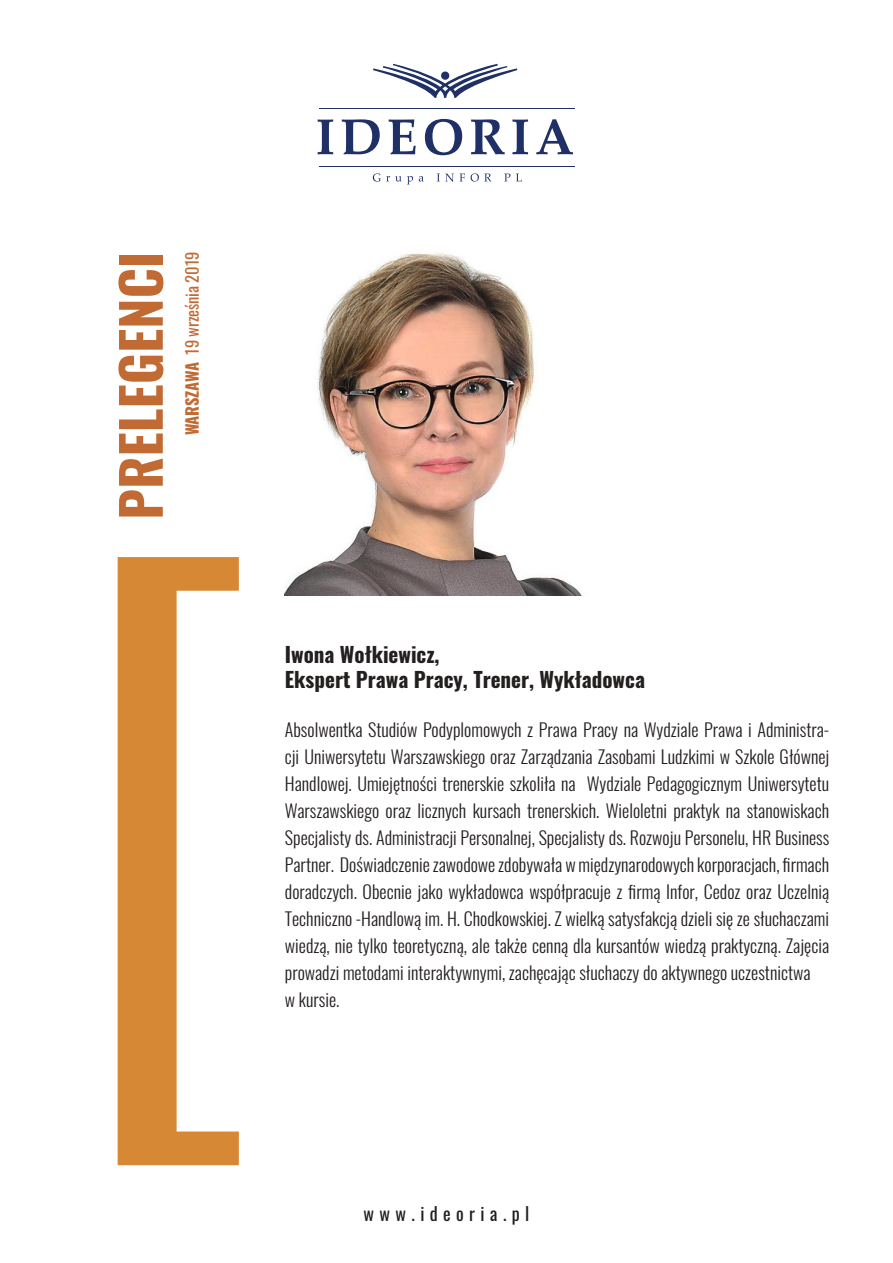
<style>
.page{position:relative;width:893px;height:1263px;background:#fff}
.page>*{position:absolute;margin:0;border:0;box-sizing:border-box;transform-origin:0 0}
.t1{font:700 54px "Oswald";color:#c26a33}
.t2{font:700 21px/25.2px "Oswald";color:#241f1f}
.t3{font:300 18px/27px "Oswald";color:#241f1f}
.t4{font:18px "Oswald";letter-spacing:.3em;color:#241f1f}
.t5{font:16.5px "Oswald";letter-spacing:-.01em;color:#c26a33}
.s1{font-weight:700}
</style>
<div class="page">
<svg style="left:373px;top:64px;width:144px;height:34px"></svg>
<div style="left:441px;top:72px;width:8px;height:8px;background:#1f3066;border-radius:50%"></div>
<svg style="left:318px;top:119px;width:15px;height:35px"></svg>
<svg style="left:342px;top:119px;width:38px;height:35px"></svg>
<svg style="left:389px;top:119px;width:27px;height:35px"></svg>
<svg style="left:425px;top:119px;width:37px;height:36px"></svg>
<svg style="left:471px;top:119px;width:34px;height:35px"></svg>
<svg style="left:512px;top:119px;width:16px;height:35px"></svg>
<svg style="left:536px;top:119px;width:37px;height:35px"></svg>
<hr style="left:319px;top:166px;width:256px;height:1px;background:#1f3066">
<hr style="left:319px;top:108px;width:256px;height:1px;background:#1f3066">
<svg style="left:373px;top:173px;width:40px;height:11px"></svg>
<svg style="left:419px;top:176px;width:4px;height:5px"></svg>
<svg style="left:437px;top:174px;width:28px;height:8px"></svg>
<svg style="left:471px;top:173px;width:20px;height:9px"></svg>
<svg style="left:505px;top:174px;width:5px;height:7px"></svg>
<svg style="left:516px;top:174px;width:6px;height:7px"></svg>
<svg style="left:118px;top:557px;width:121px;height:608px;fill:#d68834"></svg>
<img style="left:285px;top:252px;width:297px;height:344px">
<h1 class="t1" style="left:113px;top:520px;width:269px;rotate:-90deg">PRELEGENCI</h1>
<p class="t5" style="left:177px;top:435px;width:185px;rotate:-90deg"><span class="s1">WARSZAWA</span> 19 września 2019</p>
<p class="t2" style="left:285px;top:643px;width:362px">Iwona Wołkiewicz,<br>Ekspert Prawa Pracy, Trener, Wykładowca</p>
<p class="t3" style="left:285px;top:714px;width:546px">Absolwentka Studiów Podyplomowych z Prawa Pracy na Wydziale Prawa i Administra&shy;cji Uniwersytetu Warszawskiego oraz Zarządzania Zasobami Ludzkimi w Szkole Głównej Handlowej. Umiejętności trenerskie szkoliła na Wydziale Pedagogicznym Uniwersytetu Warszawskiego oraz licznych kursach trenerskich. Wieloletni praktyk na stanowiskach Specjalisty ds. Administracji Personalnej, Specjalisty ds. Rozwoju Personelu, HR Business Partner. Doświadczenie zawodowe zdobywała w międzynarodowych korporacjach, firmach doradczych. Obecnie jako wykładowca współpracuje z firmą Infor, Cedoz oraz Uczelnią Techniczno -Handlową im. H. Chodkowskiej. Z wielką satysfakcją dzieli się ze słuchaczami wiedzą, nie tylko teoretyczną, ale także cenną dla kursantów wiedzą praktyczną. Zajęcia prowadzi metodami interaktywnymi, zachęcając słuchaczy do aktywnego uczestnictwa<br>w kursie.</p>
<p class="t4" style="left:364px;top:1197px;width:167px">www.ideoria.pl</p>
</div>
